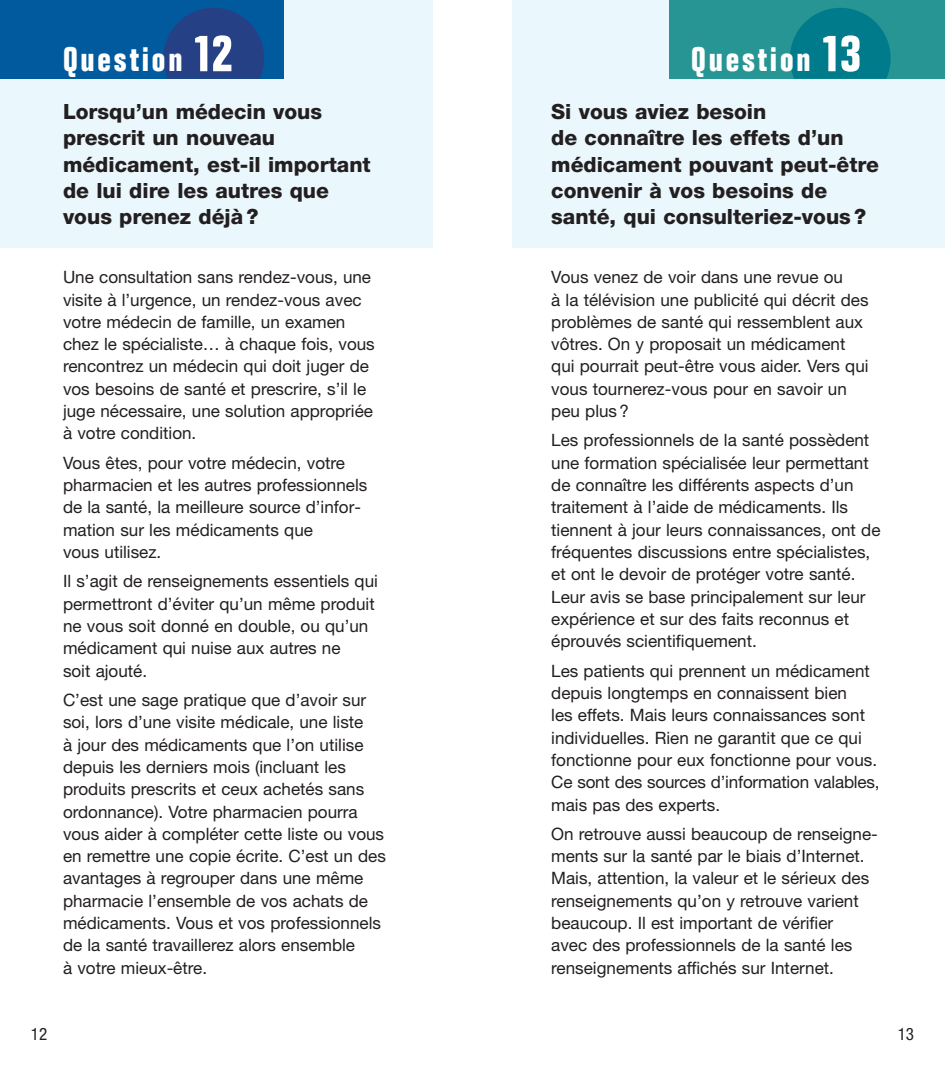
<style>
.page{position:relative;width:945px;height:1071px;background:#fff}
.page>*{position:absolute;margin:0;border:0;box-sizing:border-box;transform-origin:0 0}
.t1{font:700 condensed 33.25px "Folio";letter-spacing:.085em;color:#fff}
.t2{font:800 21px/26.2px "Helvetica Neue";color:#231f20}
.t3{font:17.15px/22.4px "Helvetica Neue";color:#231f20}
.t4{font:condensed 17.15px "Helvetica Neue";color:#231f20}
.s1{font-size:50.75px}
</style>
<div class="page">
<div style="left:512px;top:0;width:433px;height:247px;background:#eaf7fd"></div>
<div style="left:669px;top:0;width:276px;height:79px;background:#279593"></div>
<svg style="left:790px;top:8px;width:101px;height:71px"></svg>
<div style="left:0;top:0;width:433px;height:247px;background:#eaf7fd"></div>
<div style="left:0;top:0;width:284px;height:79px;background:#015a9d"></div>
<svg style="left:163px;top:8px;width:101px;height:71px"></svg>
<h1 class="t1" style="left:63px;top:48px;width:172px">Question <span class="s1">12</span></h1>
<h1 class="t1" style="left:691px;top:48px;width:172px">Question <span class="s1">13</span></h1>
<p class="t2" style="left:63px;top:100px;width:309px">Lorsqu’un médecin vous prescrit un nouveau médicament, est-il important de lui dire les autres que vous prenez déjà ?</p>
<p class="t2" style="left:551px;top:100px;width:329px">Si vous aviez besoin<br>de connaître les effets d’un médicament pouvant peut-être convenir à vos besoins de santé, qui consulteriez-vous ?</p>
<p class="t3" style="left:63px;top:268px;width:313px">Une consultation sans rendez-vous, une visite à l’urgence, un rendez-vous avec votre médecin de famille, un examen chez le spécialiste… à chaque fois, vous rencontrez un médecin qui doit juger de vos besoins de santé et prescrire, s’il le juge nécessaire, une solution appropriée à votre condition.</p>
<p class="t3" style="left:63px;top:453px;width:306px">Vous êtes, pour votre médecin, votre pharmacien et les autres professionnels de la santé, la meilleure source d’infor&shy;mation sur les médicaments que<br>vous utilisez.</p>
<p class="t3" style="left:63px;top:572px;width:316px">Il s’agit de renseignements essentiels qui permettront d’éviter qu’un même produit ne vous soit donné en double, ou qu’un médicament qui nuise aux autres ne<br>soit ajouté.</p>
<p class="t3" style="left:63px;top:690px;width:324px">C’est une sage pratique que d’avoir sur soi, lors d’une visite médicale, une liste<br>à jour des médicaments que l’on utilise depuis les derniers mois (incluant les produits prescrits et ceux achetés sans ordonnance). Votre pharmacien pourra vous aider à compléter cette liste ou vous en remettre une copie écrite. C’est un des avantages à regrouper dans une même pharmacie l’ensemble de vos achats de médicaments. Vous et vos professionnels de la santé travaillerez alors ensemble<br>à votre mieux-être.</p>
<p class="t3" style="left:551px;top:268px;width:319px">Vous venez de voir dans une revue ou<br>à la télévision une publicité qui décrit des problèmes de santé qui ressemblent aux vôtres. On y proposait un médicament qui pourrait peut-être vous aider. Vers qui vous tournerez-vous pour en savoir un peu plus ?</p>
<p class="t3" style="left:551px;top:431px;width:331px">Les professionnels de la santé possèdent une formation spécialisée leur permettant de connaître les différents aspects d’un traitement à l’aide de médicaments. Ils tiennent à jour leurs connaissances, ont de fréquentes discussions entre spécialistes, et ont le devoir de protéger votre santé.<br>Leur avis se base principalement sur leur expérience et sur des faits reconnus et éprouvés scientifiquement.</p>
<p class="t3" style="left:551px;top:661px;width:330px">Les patients qui prennent un médicament depuis longtemps en connaissent bien<br>les effets. Mais leurs connaissances sont individuelles. Rien ne garantit que ce qui fonctionne pour eux fonctionne pour vous.<br>Ce sont des sources d’information valables, mais pas des experts.</p>
<p class="t3" style="left:551px;top:824px;width:328px">On retrouve aussi beaucoup de renseigne&shy;ments sur la santé par le biais d’Internet.<br>Mais, attention, la valeur et le sérieux des renseignements qu’on y retrouve varient beaucoup. Il est important de vérifier<br>avec des professionnels de la santé les renseignements affichés sur Internet.</p>
<p class="t4" style="left:31px;top:1028px;width:18px">12</p>
<p class="t4" style="left:898px;top:1028px;width:18px">13</p>
</div>
